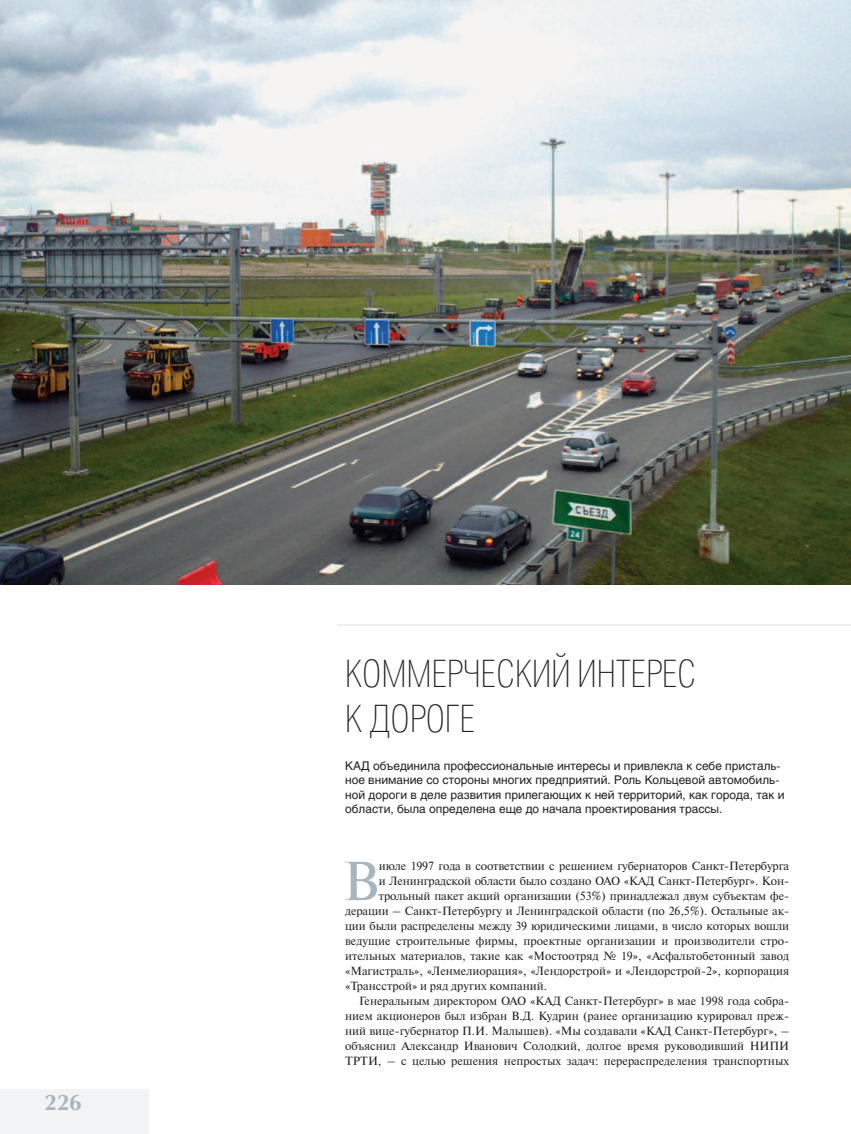
<style>
.page{position:relative;width:851px;height:1134px;background:#fff}
.page>*{position:absolute;margin:0;border:0;box-sizing:border-box;transform-origin:0 0}
.Main{font:54.75px "Newton C";color:#a7b6be}
.Zag_main{font:100 37.5px/45px "Helios Cond";color:#231f20}
.t1{font:700 22.5px "AG Opus High Resolution";color:#a7b6be}
.Main-2{font:11.88px/15px "Newton C";letter-spacing:-.01em;color:#231f20;text-align:justify}
.Lid{font:11.88px/14.2px "Helios";color:#231f20}
</style>
<div class="page">
<div style="left:0;top:1089px;width:148px;height:45px;background:#f1f3f4"></div>
<hr style="left:337px;top:625px;width:513px;height:1px;background:#231f20">
<img style="left:0;top:0;width:850px;height:585px">
<p class="t1" style="left:44px;top:1089px;width:39px">226</p>
<p class="Zag_main" style="left:345px;top:651px;width:352px">КОММЕРЧЕСКИЙ ИНТЕРЕС<br>К ДОРОГЕ</p>
<p class="Lid" style="left:345px;top:759px;width:441px">КАД объединила профессиональные интересы и привлекла к себе присталь&shy;ное внимание со стороны многих предприятий. Роль Кольцевой автомобиль&shy;ной дороги в деле развития прилегающих к ней территорий, как города, так и области, была определена еще до начала проектирования трассы.</p>
<p class="Main" style="left:342px;top:851px;width:38px">В</p>
<p class="Main-2" style="left:379px;top:858px;width:411px">июле 1997 года в соответствии с решением губернаторов Санкт-Петербурга</p>
<p class="Main-2" style="left:379px;top:873px;width:411px">и Ленинградской области было создано ОАО «КАД Санкт-Петербург». Кон-</p>
<p class="Main-2" style="left:379px;top:888px;width:411px">трольный пакет акций организации (53%) принадлежал двум субъектам фе-</p>
<p class="Main-2" style="left:345px;top:903px;width:445px">дерации – Санкт-Петербургу и Ленинградской области (по 26,5%). Остальные ак-</p>
<p class="Main-2" style="left:345px;top:918px;width:445px">ции были распределены между 39 юридическими лицами, в число которых вошли</p>
<p class="Main-2" style="left:345px;top:933px;width:445px">ведущие строительные фирмы, проектные организации и производители стро-</p>
<p class="Main-2" style="left:345px;top:948px;width:445px">ительных материалов, такие как «Мостоотряд № 19», «Асфальтобетонный завод</p>
<p class="Main-2" style="left:345px;top:963px;width:445px">«Магистраль», «Ленмелиорация», «Лендорстрой» и «Лендорстрой-2», корпорация</p>
<p class="Main-2" style="left:345px;top:978px;width:203px">«Трансстрой» и ряд других компаний.</p>
<p class="Main-2" style="left:345px;top:993px;width:445px;text-indent:14px">Генеральным директором ОАО «КАД Санкт-Петербург» в мае 1998 года собра&shy;нием акционеров был избран В.Д. Кудрин (ранее организацию курировал преж&shy;ний вице-губернатор П.И. Малышев). «Мы создавали «КАД Санкт-Петербург», – объяснил Александр Иванович Солодкий, долгое время руководивший НИПИ ТРТИ, – с целью решения непростых задач: перераспределения транспортных</p>
</div>
